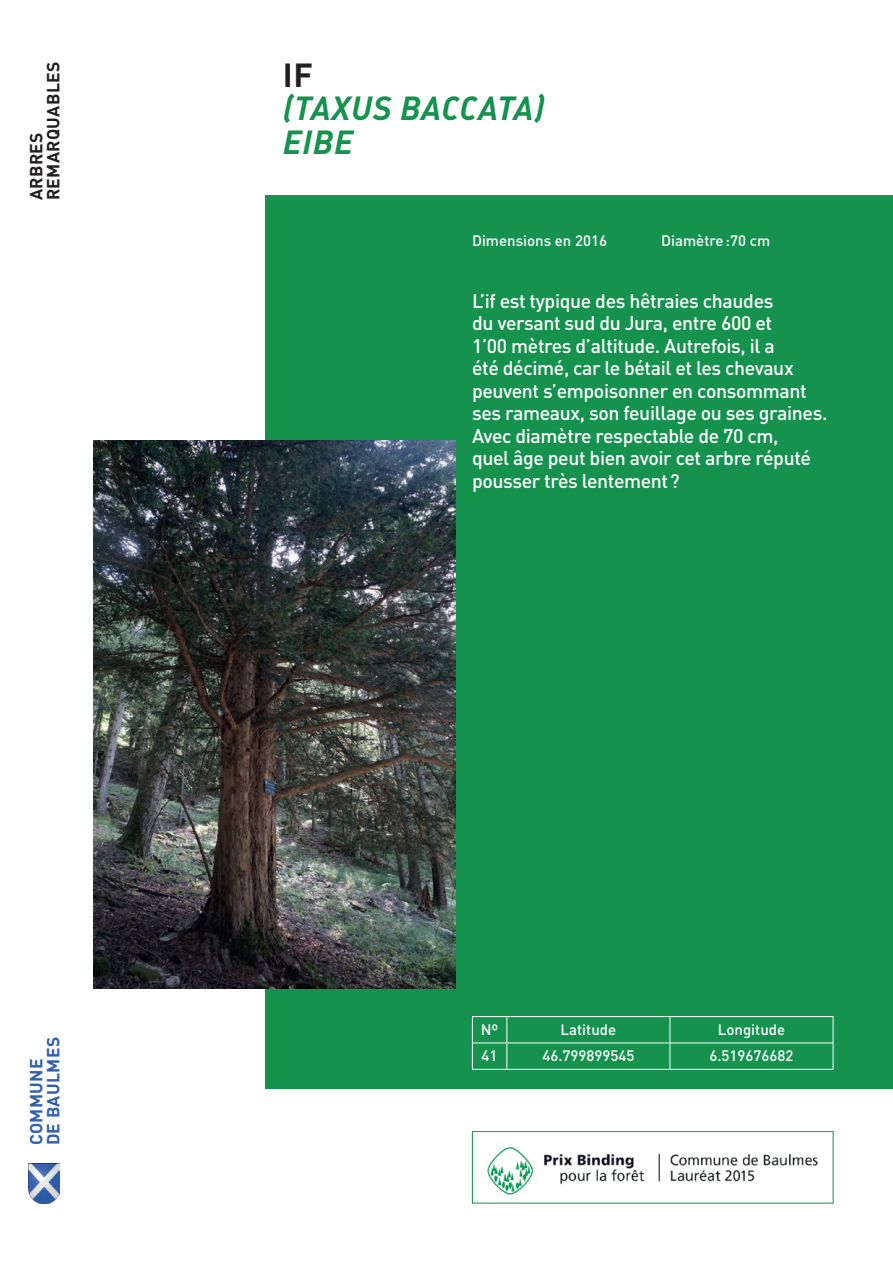
<style>
.page{position:relative;width:893px;height:1263px;background:#fff}
.page>*{position:absolute;margin:0;border:0;box-sizing:border-box;transform-origin:0 0}
.t1{font:33px/33.3px "DIN Bold Italic Alt";letter-spacing:.02em;color:#15924e}
.t2{font:700 33px "DIN";color:#231f20}
.t3{font:500 19.5px/22.5px "DIN";letter-spacing:-.02em;color:#fff}
.t4{font:700 17.4px/16.8px "DIN";letter-spacing:.02em;color:#231f20}
.t5{font:700 17.4px/16.8px "DIN";letter-spacing:.02em;color:#3260ad}
.t6{font:500 15px "DIN";color:#fff}
</style>
<div class="page">
<div style="left:266px;top:196px;width:627px;height:893px;background:#15924e"></div>
<img style="left:28px;top:1163px;width:32px;height:40px">
<img style="left:487px;top:1147px;width:331px;height:48px">
<div style="left:472px;top:1131px;width:361px;height:72px;border:1px solid #15924e"></div>
<hr style="left:472px;top:1016px;width:35px;height:1px;background:#fff">
<hr style="left:507px;top:1016px;width:163px;height:1px;background:#fff">
<hr style="left:670px;top:1016px;width:163px;height:1px;background:#fff">
<hr style="left:472px;top:1042px;width:35px;height:1px;background:#fff">
<svg style="left:472px;top:1017px;width:1px;height:52px"></svg>
<hr style="left:507px;top:1042px;width:163px;height:1px;background:#fff">
<svg style="left:506px;top:1017px;width:1px;height:52px"></svg>
<hr style="left:670px;top:1042px;width:163px;height:1px;background:#fff">
<svg style="left:670px;top:1017px;width:1px;height:52px"></svg>
<svg style="left:833px;top:1017px;width:1px;height:52px"></svg>
<hr style="left:472px;top:1069px;width:35px;height:1px;background:#fff">
<hr style="left:507px;top:1069px;width:163px;height:1px;background:#fff">
<hr style="left:670px;top:1069px;width:163px;height:1px;background:#fff">
<img style="left:94px;top:440px;width:361px;height:548px">
<p class="t4" style="left:27px;top:200px;width:140px;rotate:-90deg">ARBRES<br>REMARQUABLES</p>
<p class="t5" style="left:27px;top:1145px;width:110px;rotate:-90deg">COMMUNE<br>DE BAULMES</p>
<h1 class="t2" style="left:283px;top:53px;width:32px">IF</h1>
<h1 class="t1" style="left:283px;top:90px;width:263px">(TAXUS BACCATA)<br>EIBE</h1>
<p class="t6" style="left:472px;top:231px;width:136px">Dimensions en 2016</p>
<p class="t6" style="left:661px;top:231px;width:110px">Diamètre:70 cm</p>
<p class="t3" style="left:472px;top:289px;width:357px">L’if est typique des hêtraies chaudes<br>du versant sud du Jura, entre 600 et<br>1’00 mètres d’altitude. Autrefois, il a<br>été décimé, car le bétail et les chevaux peuvent s’empoisonner en consommant ses rameaux, son feuillage ou ses graines.<br>Avec diamètre respectable de 70 cm,<br>quel âge peut bien avoir cet arbre réputé pousser très lentement?</p>
<p class="t6" style="left:481px;top:1020px;width:19px">Nº</p>
<p class="t6" style="left:561px;top:1020px;width:57px">Latitude</p>
<p class="t6" style="left:718px;top:1020px;width:69px">Longitude</p>
<p class="t6" style="left:482px;top:1046px;width:17px">41</p>
<p class="t6" style="left:542px;top:1046px;width:94px">46.799899545</p>
<p class="t6" style="left:709px;top:1046px;width:86px">6.519676682</p>
</div>
